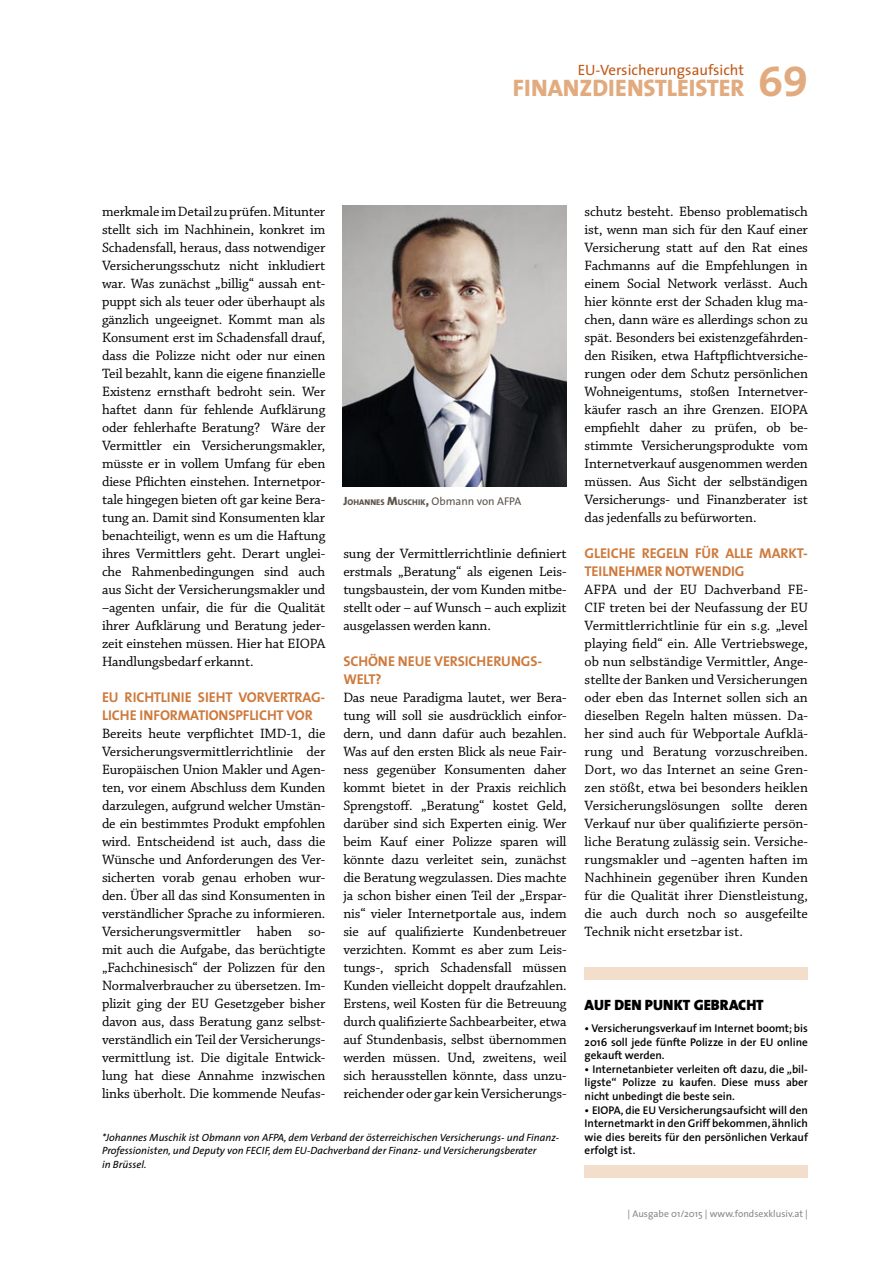
<style>
.page{position:relative;width:893px;height:1263px;background:#fff}
.page>*{position:absolute;margin:0;border:0;box-sizing:border-box;transform-origin:0 0}
.t1{font:800 24px "The Sans";color:#e1ab7f}
.t2{font:15px "The Sans";color:#c15917}
.t3{font:900 15px "The Sans";color:#000}
.t4{font:14.25px/18px "Chaparral Pro";letter-spacing:-.01em;color:#000;text-align:justify}
.t5{font:700 14.25px/18px "The Sans";letter-spacing:-.01em;color:#ce7a3c}
.t6{font:600 11.25px/13.5px "The Sans";color:#000;text-align:justify}
.t7{font:italic 10.5px/13.5px "The Sans";color:#000}
.t8{font:9.75px "The Sans";color:#87888a}
.t9{font:800 8.4px "The Sans";color:#5e544c}
.s1{font-family:"The Sans Bold Expert";font-weight:400;font-size:43.2px}
.s2{font-size:12px}
.s3{font-weight:400;font-size:11.25px}
</style>
<div class="page">
<div style="left:585px;top:967px;width:223px;height:13px;background:#f3ddcb"></div>
<div style="left:585px;top:1165px;width:223px;height:13px;background:#f3ddcb"></div>
<img style="left:342px;top:205px;width:225px;height:282px">
<p class="t2" style="left:578px;top:57px;width:168px">EU-Versicherungsaufsicht</p>
<h1 class="t1" style="left:513px;top:67px;width:296px">FINANZDIENSTLEISTER <span class="s1">69</span></h1>
<p class="t4" style="left:102px;top:203px;width:225px">merkmale im Detail zu prüfen. Mitunter stellt sich im Nachhinein, konkret im Schadensfall, heraus, dass notwendiger Versicherungsschutz nicht inkludiert war. Was zunächst „billig“ aussah ent&shy;puppt sich als teuer oder überhaupt als gänzlich ungeeignet. Kommt man als Konsument erst im Schadensfall drauf, dass die Polizze nicht oder nur einen Teil bezahlt, kann die eigene finanzielle Existenz ernsthaft bedroht sein. Wer haftet dann für fehlende Aufklärung oder fehlerhafte Beratung? Wäre der Vermittler ein Versicherungsmakler, müsste er in vollem Umfang für eben diese Pflichten einstehen. Internetpor&shy;tale hingegen bieten oft gar keine Bera&shy;tung an. Damit sind Konsumenten klar benachteiligt, wenn es um die Haftung ihres Vermittlers geht. Derart unglei&shy;che Rahmenbedingungen sind auch aus Sicht der Versicherungsmakler und –agenten unfair, die für die Qualität ihrer Aufklärung und Beratung jeder&shy;zeit einstehen müssen. Hier hat EIOPA Handlungsbedarf erkannt.</p>
<p class="t5" style="left:102px;top:688px;width:225px">EU RICHTLINIE SIEHT VORVERTRAG-<br>LICHE I NFORMATIONSPFLICHT VOR</p>
<p class="t4" style="left:102px;top:725px;width:225px">Bereits heute verpflichtet IMD-1, die Versicherungsvermittlerrichtlinie der Europäischen Union Makler und Agen&shy;ten, vor einem Abschluss dem Kunden darzulegen, aufgrund welcher Umstän&shy;de ein bestimmtes Produkt empfohlen wird. Entscheidend ist auch, dass die Wünsche und Anforderungen des Ver&shy;sicherten vorab genau erhoben wur&shy;den. Über all das sind Konsumenten in verständlicher Sprache zu informieren.<br>Versicherungsvermittler haben so&shy;mit auch die Aufgabe, das berüchtigte „Fachchinesisch“ der Polizzen für den Normalverbraucher zu übersetzen. Im&shy;plizit ging der EU Gesetzgeber bisher davon aus, dass Beratung ganz selbst&shy;verständlich ein Teil der Versicherungs&shy;vermittlung ist. Die digitale Entwick&shy;lung hat diese Annahme inzwischen links überholt. Die kommende Neufas-</p>
<p class="t9" style="left:343px;top:495px;width:179px"><span class="s2">J</span>OHANNES <span class="s2">M</span>USCHIK<span class="s2">,</span> <span class="s3">Obmann von AFPA</span></p>
<p class="t4" style="left:343px;top:545px;width:225px">sung der Vermittlerrichtlinie definiert erstmals „Beratung“ als eigenen Leis&shy;tungsbaustein, der vom Kunden mitbe&shy;stellt oder – auf Wunsch – auch explizit ausgelassen werden kann.</p>
<p class="t5" style="left:343px;top:652px;width:200px">SCHÖNE NEUE VERSICHERUNGS-<br>WELT?</p>
<p class="t4" style="left:343px;top:689px;width:225px">Das neue Paradigma lautet, wer Bera&shy;tung will soll sie ausdrücklich einfor&shy;dern, und dann dafür auch bezahlen.<br>Was auf den ersten Blick als neue Fair&shy;ness gegenüber Konsumenten daher kommt bietet in der Praxis reichlich Sprengstoff. „Beratung“ kostet Geld, darüber sind sich Experten einig. Wer beim Kauf einer Polizze sparen will könnte dazu verleitet sein, zunächst die Beratung wegzulassen. Dies machte ja schon bisher einen Teil der „Erspar&shy;nis“ vieler Internetportale aus, indem sie auf qualifizierte Kundenbetreuer verzichten. Kommt es aber zum Leis&shy;tungs-, sprich Schadensfall müssen Kunden vielleicht doppelt draufzahlen.<br>Erstens, weil Kosten für die Betreuung durch qualifizierte Sachbearbeiter, etwa auf Stundenbasis, selbst übernommen werden müssen. Und, zweitens, weil sich herausstellen könnte, dass unzu&shy;reichender oder gar kein Versicherungs-</p>
<p class="t7" style="left:102px;top:1130px;width:459px">*Johannes Muschik ist Obmann von AFPA, dem Verband der österreichischen Versicherungs- und Finanz-<br>Professionisten, und Deputy von FECIF, dem EU-Dachverband der Finanz- und Versicherungsberater<br>in Brüssel.</p>
<p class="t4" style="left:585px;top:203px;width:225px">schutz besteht. Ebenso problematisch ist, wenn man sich für den Kauf einer Versicherung statt auf den Rat eines Fachmanns auf die Empfehlungen in einem Social Network verlässt. Auch hier könnte erst der Schaden klug ma&shy;chen, dann wäre es allerdings schon zu spät. Besonders bei existenzgefährden&shy;den Risiken, etwa Haftpflichtversiche&shy;rungen oder dem Schutz persönlichen Wohneigentums, stoßen Internetver&shy;käufer rasch an ihre Grenzen. EIOPA empfiehlt daher zu prüfen, ob be&shy;stimmte Versicherungsprodukte vom Internetverkauf ausgenommen werden müssen. Aus Sicht der selbständigen Versicherungs- und Finanzberater ist das jedenfalls zu befürworten.</p>
<p class="t5" style="left:585px;top:544px;width:225px">G LEICHE REGELN FÜR ALLE MARKT-<br>TEILNEHMER NOTWENDIG</p>
<p class="t4" style="left:585px;top:581px;width:225px">AFPA und der EU Dachverband FE-CIF treten bei der Neufassung der EU Vermittlerrichtlinie für ein s.g. „level playing field“ ein. Alle Vertriebswege, ob nun selbständige Vermittler, Ange&shy;stellte der Banken und Versicherungen oder eben das Internet sollen sich an dieselben Regeln halten müssen. Da&shy;her sind auch für Webportale Aufklä&shy;rung und Beratung vorzuschreiben.<br>Dort, wo das Internet an seine Gren&shy;zen stößt, etwa bei besonders heiklen Versicherungslösungen sollte deren Verkauf nur über qualifizierte persön&shy;liche Beratung zulässig sein. Versiche&shy;rungsmakler und –agenten haften im Nachhinein gegenüber ihren Kunden für die Qualität ihrer Dienstleistung, die auch durch noch so ausgefeilte Technik nicht ersetzbar ist.</p>
<p class="t3" style="left:585px;top:992px;width:181px">AUF DEN PUNKT GEBRACHT</p>
<p class="t6" style="left:585px;top:1021px;width:225px">• Versicherungsverkauf im Internet boomt; bis 2016 soll jede fünfte Polizze in der EU online gekauft werden.</p>
<p class="t6" style="left:585px;top:1062px;width:225px">• Internetanbieter verleiten oft dazu, die „bil&shy;ligste“ Polizze zu kaufen. Diese muss aber nicht unbedingt die beste sein.</p>
<p class="t6" style="left:585px;top:1102px;width:225px">• EIOPA, die EU Versicherungsaufsicht will den Internetmarkt in den Griff bekommen, ähnlich wie dies bereits für den persönlichen Verkauf erfolgt ist.</p>
<p class="t8" style="left:628px;top:1206px;width:182px">| Ausgabe 01/2015 | www.fondsexklusiv.at |</p>
</div>
